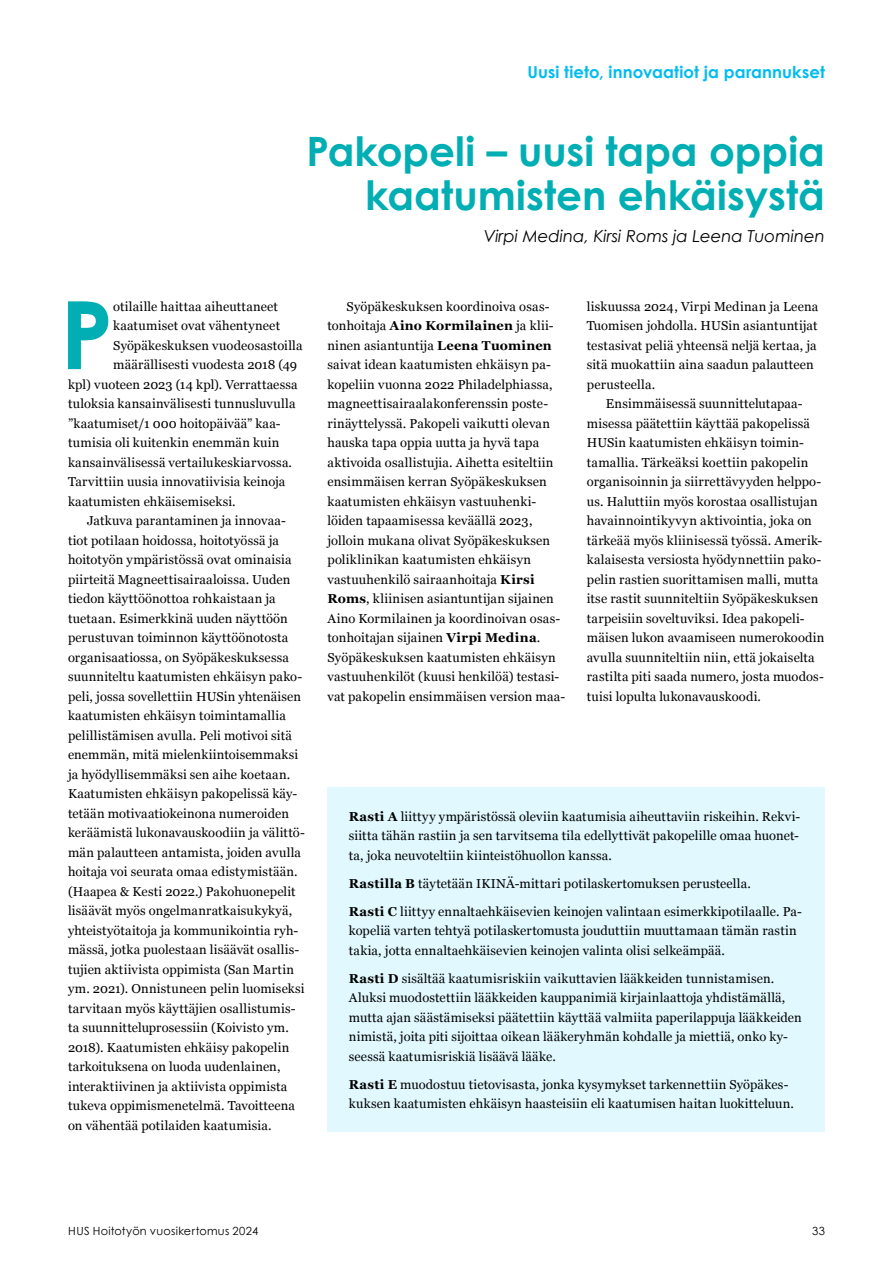
<style>
.page{position:relative;width:893px;height:1263px;background:#fff}
.page>*{position:absolute;margin:0;border:0;box-sizing:border-box;transform-origin:0 0}
.Leipis_anfangi_P{font:700 94.35px "Century Gothic";color:#00aeb3}
.Otsikko_27_H3{font:700 40.5px/43.5px "Century Gothic";color:#00aeb3;text-align:right}
.Kirjoittaja_P{font:italic 16.5px "Century Gothic";color:#000}
.t1{font:700 16.5px "Century Gothic";letter-spacing:.005em;color:#00bcf1}
.Leipis_sisennetty_P{font:12.9px/19.5px "Georgia";letter-spacing:.015em;color:#000}
.Leipis_P{font:12.9px/19.5px "Georgia";letter-spacing:.015em;color:#000}
.Leipis_anfangi_P-2{font:12.9px "Georgia";letter-spacing:.015em;color:#000}
.t2{font:11.25px "Century Gothic";letter-spacing:.025em;color:#000}
.s1{font-weight:700}
</style>
<div class="page">
<div style="left:327px;top:787px;width:498px;height:344px;background:#e0f8fe"></div>
<p class="t1" style="left:527px;top:59px;width:299px">Uusi tieto, innovaatiot ja parannukset</p>
<h3 class="Otsikko_27_H3" style="left:306px;top:128px;width:520px">Pakopeli – uusi tapa oppia kaatumisten ehkäisystä</h3>
<p class="Kirjoittaja_P" style="left:484px;top:225px;width:343px">Virpi Medina, Kirsi Roms ja Leena Tuominen</p>
<p class="Leipis_anfangi_P" style="left:60px;top:263px;width:54px">P</p>
<p class="Leipis_anfangi_P-2" style="left:113px;top:297px;width:166px">otilaille haittaa aiheuttaneet</p>
<p class="Leipis_anfangi_P-2" style="left:113px;top:316px;width:168px">kaatumiset ovat vähentyneet</p>
<p class="Leipis_anfangi_P-2" style="left:113px;top:336px;width:191px">Syöpäkeskuksen vuodeosastoilla</p>
<p class="Leipis_anfangi_P-2" style="left:113px;top:355px;width:186px">määrällisesti vuodesta 2018 (49</p>
<p class="Leipis_anfangi_P-2" style="left:68px;top:375px;width:231px">kpl) vuoteen 2023 (14 kpl). Verrattaessa</p>
<p class="Leipis_anfangi_P-2" style="left:68px;top:394px;width:229px">tuloksia kansainvälisesti tunnusluvulla</p>
<p class="Leipis_anfangi_P-2" style="left:68px;top:414px;width:214px">”kaatumiset/1 000 hoitopäivää” kaa-</p>
<p class="Leipis_anfangi_P-2" style="left:68px;top:433px;width:213px">tumisia oli kuitenkin enemmän kuin</p>
<p class="Leipis_anfangi_P-2" style="left:68px;top:453px;width:226px">kansainvälisessä vertailukeskiarvossa.</p>
<p class="Leipis_anfangi_P-2" style="left:68px;top:472px;width:219px">Tarvittiin uusia innovatiivisia keinoja</p>
<p class="Leipis_anfangi_P-2" style="left:68px;top:492px;width:169px">kaatumisten ehkäisemiseksi.</p>
<p class="Leipis_sisennetty_P" style="left:68px;top:510px;width:238px;text-indent:19px">Jatkuva parantaminen ja innovaa&shy;tiot potilaan hoidossa, hoitotyössä ja hoitotyön ympäristössä ovat ominaisia piirteitä Magneettisairaaloissa. Uuden tiedon käyttöönottoa rohkaistaan ja tuetaan. Esimerkkinä uuden näyttöön perustuvan toiminnon käyttöönotosta organisaatiossa, on Syöpäkeskuksessa suunniteltu kaatumisten ehkäisyn pako&shy;peli, jossa sovellettiin HUSin yhtenäisen kaatumisten ehkäisyn toimintamallia pelillistämisen avulla. Peli motivoi sitä enemmän, mitä mielenkiintoisemmaksi ja hyödyllisemmäksi sen aihe koetaan.<br>Kaatumisten ehkäisyn pakopelissä käy&shy;tetään motivaatiokeinona numeroiden keräämistä lukonavauskoodiin ja välittö&shy;män palautteen antamista, joiden avulla hoitaja voi seurata omaa edistymistään. (Haapea &amp; Kesti 2022.) Pakohuonepelit lisäävät myös ongelmanratkaisukykyä, yhteistyötaitoja ja kommunikointia ryh&shy;mässä, jotka puolestaan lisäävät osallis&shy;tujien aktiivista oppimista (San Martin ym. 2021). Onnistuneen pelin luomiseksi tarvitaan myös käyttäjien osallistumis&shy;ta suunnitteluprosessiin (Koivisto ym.<br>2018). Kaatumisten ehkäisy pakopelin tarkoituksena on luoda uudenlainen, interaktiivinen ja aktiivista oppimista tukeva oppimismenetelmä. Tavoitteena on vähentää potilaiden kaatumisia.</p>
<p class="Leipis_sisennetty_P" style="left:327px;top:296px;width:239px;text-indent:19px">Syöpäkeskuksen koordinoiva osas&shy;tonhoitaja <span class="s1">Aino Kormilainen</span> ja klii&shy;ninen asiantuntija <span class="s1">Leena Tuominen </span>saivat idean kaatumisten ehkäisyn pa&shy;kopeliin vuonna 2022 Philadelphiassa, magneettisairaalakonferenssin poste&shy;rinäyttelyssä. Pakopeli vaikutti olevan hauska tapa oppia uutta ja hyvä tapa aktivoida osallistujia. Aihetta esiteltiin ensimmäisen kerran Syöpäkeskuksen kaatumisten ehkäisyn vastuuhenki&shy;löiden tapaamisessa keväällä 2023, jolloin mukana olivat Syöpäkeskuksen poliklinikan kaatumisten ehkäisyn vastuuhenkilö sairaanhoitaja <span class="s1">Kirsi Roms</span>, kliinisen asiantuntijan sijainen Aino Kormilainen ja koordinoivan osas&shy;tonhoitajan sijainen <span class="s1">Virpi Medina</span>.<br>Syöpäkeskuksen kaatumisten ehkäisyn vastuuhenkilöt (kuusi henkilöä) testasi&shy;vat pakopelin ensimmäisen version maa-</p>
<p class="Leipis_sisennetty_P" style="left:587px;top:296px;width:233px">liskuussa 2024, Virpi Medinan ja Leena Tuomisen johdolla. HUSin asiantuntijat testasivat peliä yhteensä neljä kertaa, ja sitä muokattiin aina saadun palautteen perusteella.</p>
<p class="Leipis_sisennetty_P" style="left:587px;top:393px;width:239px;text-indent:19px">Ensimmäisessä suunnittelutapaa&shy;misessa päätettiin käyttää pakopelissä HUSin kaatumisten ehkäisyn toimin&shy;tamallia. Tärkeäksi koettiin pakopelin organisoinnin ja siirrettävyyden helppo&shy;us. Haluttiin myös korostaa osallistujan havainnointikyvyn aktivointia, joka on tärkeää myös kliinisessä työssä. Amerik&shy;kalaisesta versiosta hyödynnettiin pako&shy;pelin rastien suorittamisen malli, mutta itse rastit suunniteltiin Syöpäkeskuksen tarpeisiin soveltuviksi. Idea pakopeli&shy;mäisen lukon avaamiseen numerokoodin avulla suunniteltiin niin, että jokaiselta rastilta piti saada numero, josta muodos&shy;tuisi lopulta lukonavauskoodi.</p>
<p class="Leipis_P" style="left:349px;top:806px;width:453px;text-align:justify"><span class="s1">Rasti A</span> liittyy ympäristössä oleviin kaatumisia aiheuttaviin riskeihin. Rekvi&shy;siitta tähän rastiin ja sen tarvitsema tila edellyttivät pakopelille omaa huonet&shy;ta, joka neuvoteltiin kiinteistöhuollon kanssa.</p>
<p class="Leipis_P" style="left:349px;top:873px;width:403px"><span class="s1">Rastilla B</span> täytetään IKINÄ-mittari potilaskertomuksen perusteella.</p>
<p class="Leipis_P" style="left:349px;top:901px;width:455px"><span class="s1">Rasti C</span> liittyy ennaltaehkäisevien keinojen valintaan esimerkkipotilaalle. Pa&shy;kopeliä varten tehtyä potilaskertomusta jouduttiin muuttamaan tämän rastin takia, jotta ennaltaehkäisevien keinojen valinta olisi selkeämpää.</p>
<p class="Leipis_P" style="left:349px;top:968px;width:454px"><span class="s1">Rasti D</span> sisältää kaatumisriskiin vaikuttavien lääkkeiden tunnistamisen.<br>Aluksi muodostettiin lääkkeiden kauppanimiä kirjainlaattoja yhdistämällä, mutta ajan säästämiseksi päätettiin käyttää valmiita paperilappuja lääkkeiden nimistä, joita piti sijoittaa oikean lääkeryhmän kohdalle ja miettiä, onko ky&shy;seessä kaatumisriskiä lisäävä lääke.</p>
<p class="Leipis_P" style="left:349px;top:1074px;width:447px"><span class="s1">Rasti E</span> muodostuu tietovisasta, jonka kysymykset tarkennettiin Syöpäkes&shy;kuksen kaatumisten ehkäisyn haasteisiin eli kaatumisen haitan luokitteluun.</p>
<p class="t2" style="left:68px;top:1223px;width:192px">HUS Hoitotyön vuosikertomus 2024</p>
<p class="t2" style="left:812px;top:1223px;width:14px">33</p>
</div>
